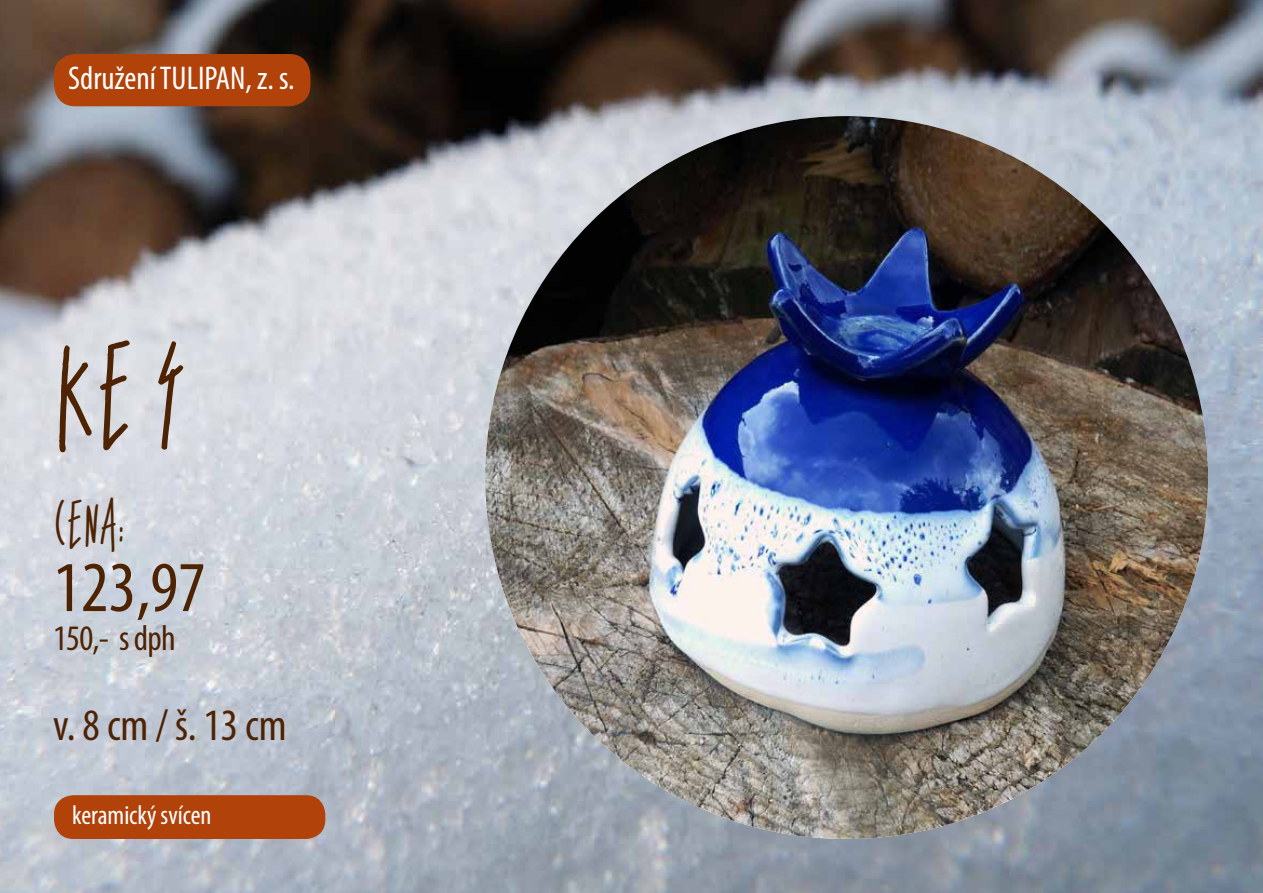
<style>
.page{position:relative;width:1263px;height:893px;background:#fff}
.page>*{position:absolute;margin:0;border:0;box-sizing:border-box;transform-origin:0 0}
.t1{font:condensed 72px "Myriad Pro";color:#4e2304}
.t2{font:700 60px "For Girls Only";color:#4e2304}
.t3{font:700 49.5px "For Girls Only";color:#4e2304}
.t4{font:condensed 45px "Myriad Pro";color:#4e2304}
.t5{font:condensed 36px "Myriad Pro";letter-spacing:-.02em;color:#4e2304}
.t6{font:condensed 33px "Myriad Pro";color:#fff}
.t7{font:condensed 27px "Myriad Pro";color:#fff}
.t8{font:700 27px "For Girls Only";color:#4e2304}
</style>
<div class="page">
<img style="left:0;top:0;width:1263px;height:893px">
<img style="left:485px;top:116px;width:723px;height:723px;border-radius:361px">
<div style="left:54px;top:795px;width:271px;height:44px;background:#b1420a;border-radius:20px"></div>
<div style="left:54px;top:54px;width:256px;height:52px;background:#b1420a;border-radius:21px"></div>
<p class="t6" style="left:68px;top:58px;width:228px">Sdružení TULIPAN, z. s.</p>
<h2 class="t2" style="left:53px;top:365px;width:134px">KE 4</h2>
<p class="t8" style="left:53px;top:510px;width:72px">CENA:</p>
<h3 class="t3" style="left:53px;top:571px;width:112px">30,-</h3>
<h1 class="t1" style="left:53px;top:544px;width:154px">123,97</h1>
<p class="t5" style="left:53px;top:616px;width:124px">150,- s dph</p>
<h3 class="t4" style="left:53px;top:698px;width:235px">v. 8 cm / š. 13 cm</h3>
<p class="t7" style="left:72px;top:799px;width:141px">keramický svícen</p>
</div>
